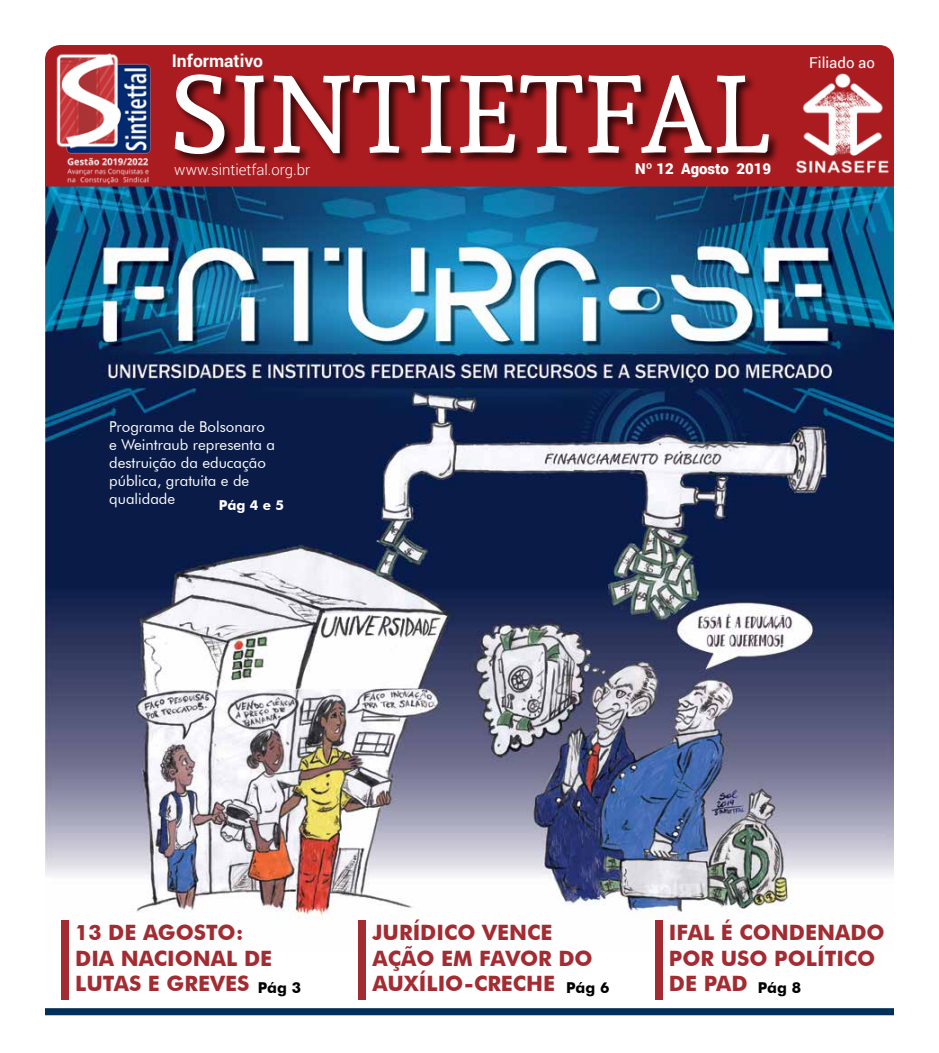
<style>
.page{position:relative;width:939px;height:1053px;background:#fff}
.page>*{position:absolute;margin:0;border:0;box-sizing:border-box;transform-origin:0 0}
.t1{font:108.38px "Andada";color:#fff}
.t2{font:700 21.12px/25.4px "Futura BT";color:#a32c32}
.t3{font:700 17.5px "Roboto";color:#fff}
.t4{font:15px/18px "Futura BT";color:#fff}
.t5{font:300 15px "Roboto";color:#fff}
.t6{font:900 15px "Roboto";color:#fff}
.t7{font:15px "Roboto";color:#fff}
.t8{font:700 13.75px "Futura BT";color:#fff}
</style>
<div class="page">
<img style="left:45px;top:186px;width:849px;height:765px">
<div style="left:45px;top:45px;width:849px;height:141px;background:#ab1c20"></div>
<img style="left:53px;top:52px;width:103px;height:134px">
<img style="left:790px;top:63px;width:104px;height:120px">
<div style="left:174px;top:72px;width:606px;height:94px;background:#000;opacity:.75"></div>
<div style="left:61px;top:920px;width:7px;height:79px;background:#a32c32"></div>
<div style="left:45px;top:1008px;width:849px;height:7px;background:#003058"></div>
<div style="left:358px;top:920px;width:7px;height:79px;background:#a32c32"></div>
<div style="left:655px;top:920px;width:7px;height:79px;background:#a32c32"></div>
<p class="t3" style="left:172px;top:48px;width:93px">Informativo</p>
<h1 class="t1" style="left:169px;top:44px;width:602px">SINTIETFAL</h1>
<p class="t6" style="left:635px;top:158px;width:137px">Nº 12 Agosto 2019</p>
<p class="t5" style="left:174px;top:160px;width:137px">www.sintietfal.org.br</p>
<p class="t7" style="left:809px;top:52px;width:67px">Filiado ao</p>
<p class="t4" style="left:109px;top:417px;width:167px">Programa de Bolsonaro e Weintraub representa a destruição da educação pública, gratuita e de qualidade</p>
<p class="t8" style="left:219px;top:496px;width:67px">Pág 4 e 5</p>
<p class="t2" style="left:75px;top:919px;width:228px">13 DE AGOSTO:<br>DIA NACIONAL DE<br>LUTAS E GREVES <sub>Pág</sub> <sub>3</sub></p>
<p class="t2" style="left:372px;top:919px;width:238px">JURÍDICO VENCE<br>AÇÃO EM FAVOR DO<br>AUXÍLIO-CRECHE <sub>Pág</sub> <sub>6</sub></p>
<p class="t2" style="left:669px;top:919px;width:217px">IFAL É CONDENADO<br>POR USO POLÍTICO<br>DE PAD <sub>Pág</sub> <sub>8</sub></p>
</div>
